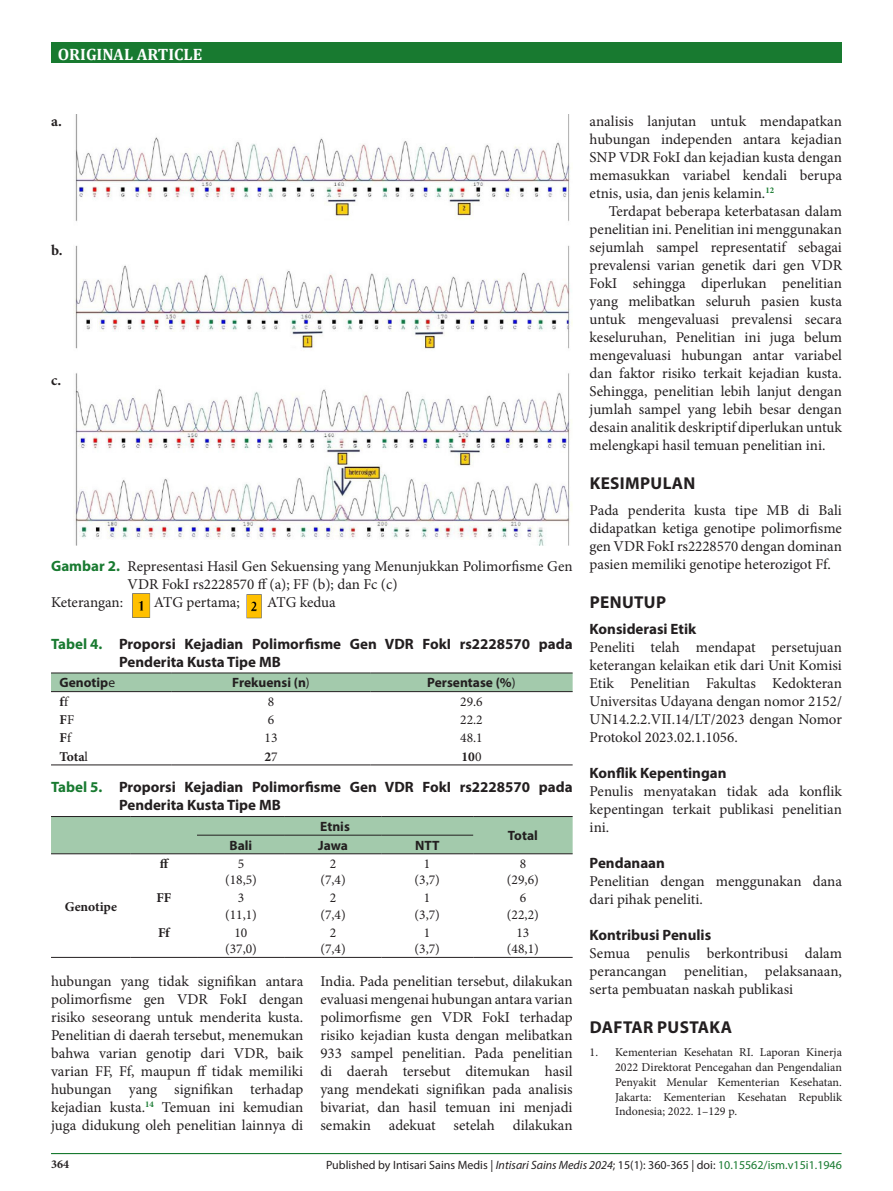
<style>
.page{position:relative;width:893px;height:1191px;background:#fff}
.page>*{position:absolute;margin:0;border:0;box-sizing:border-box;transform-origin:0 0}
.judul{font:700 17.25px "Myriad Pro";letter-spacing:.02em;color:#231f20}
.t1{font:700 16.5px "Cambria";color:#fff}
.Heading_1{font:15px/18px "Minion Pro";color:#231f20;text-align:justify}
.judul_tabel{font:700 15px/18px "Myriad Pro";color:#231f20}
.Judul_Gambar_Indones{font:15px/18px "Minion Pro";color:#231f20}
.sub_judul_ISM{font:700 15px "Myriad Pro";color:#231f20}
.t2{font:700 15px "Minion Pro";color:#231f20}
.t3{font:13.5px "Minion Pro";color:#231f20}
.t4{font:700 13.5px "Myriad Pro";color:#231f20}
.t5{font:700 13.5px "Minion Pro";letter-spacing:-.005em;color:#231f20}
.t6{font:12px/14.7px "Minion Pro";color:#231f20;text-align:justify}
.t7{font:12px "Myriad Pro";color:#231f20}
.t8{font:700 12px "Minion Pro";color:#231f20}
.s1{font-family:"Myriad Pro";font-weight:700;color:#187a30}
.s2{color:#187a30}
.s3{font-weight:400}
.s4{font-style:italic}
</style>
<div class="page">
<div style="left:51px;top:43px;width:790px;height:20px;background:#187a30"></div>
<hr style="left:51px;top:1153px;width:790px;height:1px;background:#187a30">
<img style="left:74px;top:115px;width:499px;height:430px">
<img style="left:132px;top:593px;width:19px;height:25px">
<img style="left:246px;top:595px;width:16px;height:24px">
<div style="left:51px;top:673px;width:522px;height:18px;background:#a3caac"></div>
<hr style="left:51px;top:672px;width:121px;height:1px;background:#231f20">
<hr style="left:172px;top:672px;width:198px;height:1px;background:#231f20">
<hr style="left:370px;top:672px;width:203px;height:1px;background:#231f20">
<hr style="left:51px;top:691px;width:121px;height:1px;background:#231f20">
<hr style="left:172px;top:691px;width:198px;height:1px;background:#231f20">
<hr style="left:370px;top:691px;width:203px;height:1px;background:#231f20">
<hr style="left:51px;top:764px;width:121px;height:1px;background:#231f20">
<hr style="left:172px;top:764px;width:198px;height:1px;background:#231f20">
<hr style="left:370px;top:764px;width:203px;height:1px;background:#231f20">
<div style="left:51px;top:817px;width:522px;height:36px;background:#a3caac"></div>
<hr style="left:51px;top:816px;width:80px;height:1px;background:#231f20">
<hr style="left:131px;top:816px;width:66px;height:1px;background:#231f20">
<hr style="left:197px;top:816px;width:88px;height:1px;background:#231f20">
<hr style="left:285px;top:816px;width:96px;height:1px;background:#231f20">
<hr style="left:381px;top:816px;width:92px;height:1px;background:#231f20">
<hr style="left:473px;top:816px;width:100px;height:1px;background:#231f20">
<hr style="left:197px;top:834px;width:88px;height:1px;background:#231f20">
<hr style="left:285px;top:834px;width:96px;height:1px;background:#231f20">
<hr style="left:381px;top:834px;width:92px;height:1px;background:#231f20">
<hr style="left:51px;top:853px;width:80px;height:1px;background:#231f20">
<hr style="left:131px;top:853px;width:66px;height:1px;background:#231f20">
<hr style="left:197px;top:853px;width:88px;height:1px;background:#231f20">
<hr style="left:285px;top:853px;width:96px;height:1px;background:#231f20">
<hr style="left:381px;top:853px;width:92px;height:1px;background:#231f20">
<hr style="left:473px;top:853px;width:100px;height:1px;background:#231f20">
<hr style="left:51px;top:957px;width:80px;height:1px;background:#231f20">
<hr style="left:131px;top:957px;width:66px;height:1px;background:#231f20">
<hr style="left:197px;top:957px;width:88px;height:1px;background:#231f20">
<hr style="left:285px;top:957px;width:96px;height:1px;background:#231f20">
<hr style="left:381px;top:957px;width:92px;height:1px;background:#231f20">
<hr style="left:473px;top:957px;width:100px;height:1px;background:#231f20">
<p class="t1" style="left:58px;top:43px;width:146px">ORIGINAL ARTICLE</p>
<p class="t2" style="left:51px;top:110px;width:12px">a.</p>
<p class="t2" style="left:51px;top:240px;width:13px">b.</p>
<p class="t2" style="left:51px;top:370px;width:12px">c.</p>
<p class="Judul_Gambar_Indones" style="left:128px;top:557px;width:447px;text-indent:-77px"><span class="s1">Gambar 2.</span> Representasi Hasil Gen Sekuensing yang Menunjukkan Polimorfisme Gen<br>VDR FokI rs2228570 ff (a); FF (b); dan Fc (c)</p>
<p class="Judul_Gambar_Indones" style="left:51px;top:593px;width:74px">Keterangan:</p>
<p class="Judul_Gambar_Indones" style="left:154px;top:593px;width:88px">ATG pertama;</p>
<p class="Judul_Gambar_Indones" style="left:267px;top:593px;width:70px">ATG kedua</p>
<p class="judul_tabel" style="left:119px;top:634px;width:455px;text-indent:-68px"><span class="s2">Tabel 4.</span> Proporsi Kejadian Polimorfisme Gen VDR FokI rs2228570 pada<br>Penderita Kusta Tipe MB</p>
<p class="t4" style="left:60px;top:674px;width:57px">Genotip<span class="s3">e</span></p>
<p class="t4" style="left:232px;top:674px;width:79px">Frekuensi (n<span class="s3">)</span></p>
<p class="t4" style="left:427px;top:674px;width:90px">Persentase (%<span class="s3">)</span></p>
<p class="t5" style="left:60px;top:692px;width:10px">f<span class="s3">f</span></p>
<p class="t3" style="left:268px;top:692px;width:8px">8</p>
<p class="t3" style="left:460px;top:692px;width:24px">29.6</p>
<p class="t5" style="left:60px;top:710px;width:16px">F<span class="s3">F</span></p>
<p class="t3" style="left:268px;top:710px;width:8px">6</p>
<p class="t3" style="left:460px;top:710px;width:24px">22.2</p>
<p class="t5" style="left:60px;top:728px;width:13px">F<span class="s3">f</span></p>
<p class="t3" style="left:265px;top:729px;width:14px">13</p>
<p class="t3" style="left:460px;top:729px;width:24px">48.1</p>
<p class="t5" style="left:60px;top:747px;width:30px">Tota<span class="s3">l</span></p>
<p class="t5" style="left:264px;top:747px;width:15px">2<span class="s3">7</span></p>
<p class="t5" style="left:461px;top:747px;width:21px">10<span class="s3">0</span></p>
<p class="judul_tabel" style="left:119px;top:777px;width:455px;text-indent:-68px"><span class="s2">Tabel 5.</span> Proporsi Kejadian Polimorfisme Gen VDR FokI rs2228570 pada<br>Penderita Kusta Tipe MB</p>
<p class="t4" style="left:320px;top:817px;width:31px">Etnis</p>
<p class="t4" style="left:508px;top:827px;width:31px">Total</p>
<p class="t4" style="left:230px;top:836px;width:24px">Bali</p>
<p class="t4" style="left:318px;top:836px;width:31px">Jawa</p>
<p class="t4" style="left:415px;top:836px;width:26px">NTT</p>
<p class="t5" style="left:65px;top:896px;width:54px">Genotipe</p>
<p class="t5" style="left:160px;top:854px;width:11px">ff</p>
<p class="t3" style="left:238px;top:854px;width:8px">5</p>
<p class="t3" style="left:225px;top:870px;width:33px">(18,5)</p>
<p class="t5" style="left:156px;top:888px;width:16px">FF</p>
<p class="t3" style="left:238px;top:889px;width:8px">3</p>
<p class="t3" style="left:225px;top:905px;width:33px">(11,1)</p>
<p class="t5" style="left:158px;top:923px;width:13px">Ff</p>
<p class="t3" style="left:234px;top:923px;width:14px">10</p>
<p class="t3" style="left:225px;top:939px;width:33px">(37,0)</p>
<p class="t3" style="left:330px;top:854px;width:8px">2</p>
<p class="t3" style="left:320px;top:870px;width:27px">(7,4)</p>
<p class="t3" style="left:330px;top:889px;width:8px">2</p>
<p class="t3" style="left:320px;top:905px;width:27px">(7,4)</p>
<p class="t3" style="left:330px;top:923px;width:8px">2</p>
<p class="t3" style="left:320px;top:939px;width:27px">(7,4)</p>
<p class="t3" style="left:424px;top:854px;width:8px">1</p>
<p class="t3" style="left:415px;top:870px;width:27px">(3,7)</p>
<p class="t3" style="left:520px;top:854px;width:8px">8</p>
<p class="t3" style="left:507px;top:870px;width:33px">(29,6)</p>
<p class="t3" style="left:424px;top:889px;width:8px">1</p>
<p class="t3" style="left:415px;top:905px;width:27px">(3,7)</p>
<p class="t3" style="left:520px;top:889px;width:8px">6</p>
<p class="t3" style="left:507px;top:905px;width:33px">(22,2)</p>
<p class="t3" style="left:424px;top:923px;width:8px">1</p>
<p class="t3" style="left:415px;top:939px;width:27px">(3,7)</p>
<p class="t3" style="left:516px;top:923px;width:14px">13</p>
<p class="t3" style="left:507px;top:939px;width:33px">(48,1)</p>
<p class="Heading_1" style="left:51px;top:972px;width:254px">hubungan yang tidak signifikan antara polimorfisme gen VDR FokI dengan risiko seseorang untuk menderita kusta.<br>Penelitian di daerah tersebut, menemukan bahwa varian genotip dari VDR, baik varian FF, Ff, maupun ff tidak memiliki hubungan yang signifikan terhadap kejadian kusta.<sup>14</sup> Temuan ini kemudian juga didukung oleh penelitian lainnya di</p>
<p class="Heading_1" style="left:320px;top:972px;width:254px">India. Pada penelitian tersebut, dilakukan evaluasi mengenai hubungan antara varian polimorfisme gen VDR FokI terhadap risiko kejadian kusta dengan melibatkan 933 sampel penelitian. Pada penelitian di daerah tersebut ditemukan hasil yang mendekati signifikan pada analisis bivariat, dan hasil temuan ini menjadi semakin adekuat setelah dilakukan</p>
<p class="Heading_1" style="left:590px;top:112px;width:254px">analisis lanjutan untuk mendapatkan hubungan independen antara kejadian SNP VDR FokI dan kejadian kusta dengan memasukkan variabel kendali berupa etnis, usia, dan jenis kelamin.<sup>12</sup></p>
<p class="Heading_1" style="left:590px;top:202px;width:254px;text-indent:19px">Terdapat beberapa keterbatasan dalam penelitian ini. Penelitian ini menggunakan sejumlah sampel representatif sebagai prevalensi varian genetik dari gen VDR FokI sehingga diperlukan penelitian yang melibatkan seluruh pasien kusta untuk mengevaluasi prevalensi secara keseluruhan, Penelitian ini juga belum mengevaluasi hubungan antar variabel dan faktor risiko terkait kejadian kusta.<br>Sehingga, penelitian lebih lanjut dengan jumlah sampel yang lebih besar dengan desain analitik deskriptif diperlukan untuk melengkapi hasil temuan penelitian ini.</p>
<p class="judul" style="left:590px;top:471px;width:107px">KESIMPULAN</p>
<p class="Heading_1" style="left:590px;top:501px;width:254px">Pada penderita kusta tipe MB di Bali didapatkan ketiga genotipe polimorfisme gen VDR FokI rs2228570 dengan dominan pasien memiliki genotipe heterozigot Ff.</p>
<p class="judul" style="left:590px;top:591px;width:78px">PENUTUP</p>
<p class="sub_judul_ISM" style="left:590px;top:619px;width:108px">Konsiderasi Etik</p>
<p class="Heading_1" style="left:590px;top:638px;width:254px">Peneliti telah mendapat persetujuan keterangan kelaikan etik dari Unit Komisi Etik Penelitian Fakultas Kedokteran Universitas Udayana dengan nomor 2152/ UN14.2.2.VII.14/LT/2023 dengan Nomor Protokol 2023.02.1.1056.</p>
<p class="sub_judul_ISM" style="left:590px;top:763px;width:138px">Konflik Kepentingan</p>
<p class="Heading_1" style="left:590px;top:782px;width:254px">Penulis menyatakan tidak ada konflik kepentingan terkait publikasi penelitian ini.</p>
<p class="sub_judul_ISM" style="left:590px;top:853px;width:77px">Pendanaan</p>
<p class="Heading_1" style="left:590px;top:872px;width:254px">Penelitian dengan menggunakan dana dari pihak peneliti.</p>
<p class="sub_judul_ISM" style="left:590px;top:925px;width:123px">Kontribusi Penulis</p>
<p class="Heading_1" style="left:590px;top:944px;width:254px">Semua penulis berkontribusi dalam perancangan penelitian, pelaksanaan, serta pembuatan naskah publikasi</p>
<p class="judul" style="left:590px;top:1016px;width:144px">DAFTAR PUSTAKA</p>
<p class="t6" style="left:615px;top:1045px;width:228px;text-indent:-26px">1. Kementerian Kesehatan RI. Laporan Kinerja 2022 Direktorat Pencegahan dan Pengendalian Penyakit Menular Kementerian Kesehatan.<br>Jakarta: Kementerian Kesehatan Republik Indonesia; 2022. 1–129 p.</p>
<p class="t8" style="left:51px;top:1156px;width:19px">364</p>
<p class="t7" style="left:326px;top:1157px;width:517px">Published by Intisari Sains Medis | <span class="s4">Intisari Sains Medis 2024</span>; 15(1): 360-365 | doi: <span class="s2">10.15562/ism.v15i1.1946</span></p>
</div>
